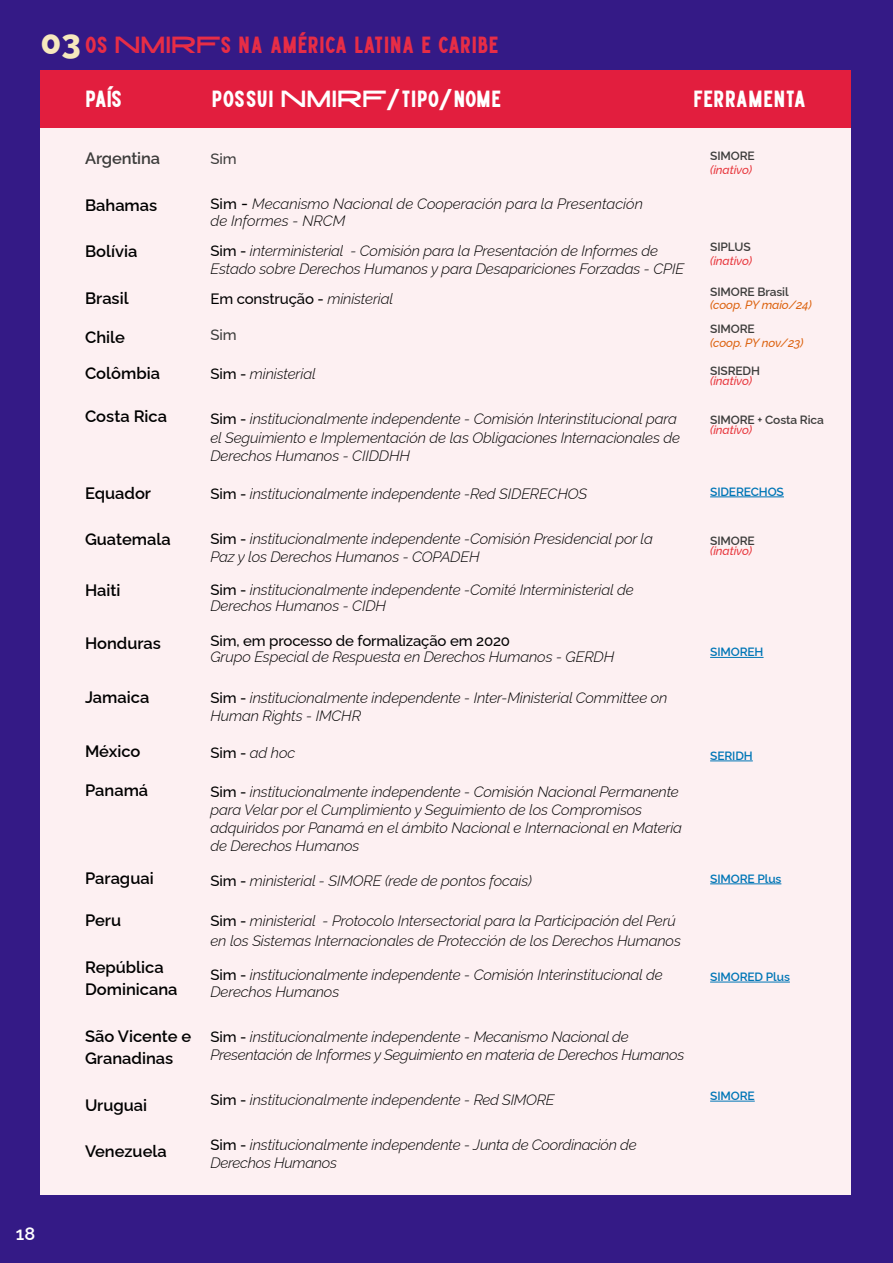
<style>
.page{position:relative;width:893px;height:1263px;background:#341a86}
.page>*{position:absolute;margin:0;border:0;box-sizing:border-box;transform-origin:0 0}
.t1{font:23.4px "High Cruiser";color:#fff}
.t2{font:23.4px "High Cruiser";color:#e72d46}
.t3{font:600 18px "Raleway";color:#fff}
.t4{font:600 16.5px/22.5px "Raleway";color:#000}
.t5{font:600 16.5px "Raleway";letter-spacing:-.01em;color:#3c3c3b}
.t6{font:italic 300 15px/18px "Raleway";letter-spacing:-.01em;color:#000}
.t7{font:500 15px "Raleway";letter-spacing:-.01em;color:#000}
.t8{font:500 15px "Raleway";letter-spacing:-.01em;color:#3c3c3b}
.t9{font:600 12px "Raleway";letter-spacing:-.01em;color:#3c3c3b}
.t10{font:600 12px "Raleway";letter-spacing:-.01em;color:#0076b6}
.t11{font:italic 500 12px "Raleway";letter-spacing:-.01em;color:#e8393f}
.t12{font:italic 500 12px "Raleway";letter-spacing:-.01em;color:#dc6310}
.s1{font-family:"Raleway";font-weight:800;font-size:34.05px;color:#f6e9be}
.s2{font-weight:500;font-style:normal}
.s3{font-weight:500;font-style:normal;font-size:16.5px}
.s4{font-weight:300;font-style:italic}
</style>
<div class="page">
<div style="left:40px;top:70px;width:810px;height:58px;background:#e21e3e"></div>
<div style="left:40px;top:128px;width:810px;height:1067px;background:#fdf0f2"></div>
<hr style="left:710px;top:497px;width:74px;height:1px;background:#0076b6">
<hr style="left:710px;top:657px;width:54px;height:1px;background:#0076b6">
<hr style="left:710px;top:1101px;width:45px;height:1px;background:#0076b6">
<hr style="left:710px;top:761px;width:43px;height:1px;background:#0076b6">
<hr style="left:710px;top:883px;width:71px;height:1px;background:#0076b6">
<hr style="left:710px;top:982px;width:80px;height:1px;background:#0076b6">
<h1 class="t2" style="left:40px;top:31px;width:460px"><span class="s1">03</span> OS NMIRFS NA AMÉRICA LATINA E CARIBE</h1>
<h1 class="t1" style="left:85px;top:84px;width:39px">PAÍS</h1>
<h1 class="t1" style="left:212px;top:84px;width:291px">POSSUI NMIRF/TIPO/NOME</h1>
<h1 class="t1" style="left:693px;top:84px;width:115px">FERRAMENTA</h1>
<p class="t3" style="left:16px;top:1219px;width:21px">18</p>
<p class="t5" style="left:85px;top:145px;width:77px">Argentina</p>
<p class="t4" style="left:85px;top:192px;width:74px">Bahamas</p>
<p class="t4" style="left:85px;top:238px;width:54px">Bolívia</p>
<p class="t4" style="left:85px;top:285px;width:45px">Brasil</p>
<p class="t4" style="left:85px;top:317px;width:77px;line-height:36px">Chile<br>Colômbia</p>
<p class="t4" style="left:85px;top:403px;width:84px">Costa Rica</p>
<p class="t4" style="left:85px;top:480px;width:68px">Equador</p>
<p class="t4" style="left:85px;top:526px;width:87px">Guatemala</p>
<p class="t4" style="left:85px;top:577px;width:37px">Haiti</p>
<p class="t4" style="left:85px;top:630px;width:78px">Honduras</p>
<p class="t4" style="left:85px;top:684px;width:66px">Jamaica</p>
<p class="t4" style="left:85px;top:738px;width:57px">México</p>
<p class="t4" style="left:85px;top:777px;width:65px">Panamá</p>
<p class="t4" style="left:85px;top:865px;width:70px">Paraguai</p>
<p class="t4" style="left:85px;top:907px;width:38px">Peru</p>
<p class="t4" style="left:85px;top:954px;width:94px">República<br>Dominicana</p>
<p class="t4" style="left:85px;top:1023px;width:108px">São Vicente e<br>Granadinas</p>
<p class="t4" style="left:85px;top:1092px;width:64px">Uruguai</p>
<p class="t4" style="left:85px;top:1138px;width:83px">Venezuela</p>
<p class="t8" style="left:210px;top:147px;width:28px">Sim</p>
<p class="t6" style="left:210px;top:194px;width:434px;line-height:16.5px"><span class="s2">Sim</span> <span class="s3">-</span> Mecanismo Nacional de Cooperación para la Presentación de Informes - NRCM</p>
<p class="t6" style="left:210px;top:240px;width:475px"><span class="s2">Sim -</span> interministerial - Comisión para la Presentación de Informes de<br>Estado sobre Derechos Humanos y para Desapariciones Forzadas - CPIE</p>
<p class="t7" style="left:210px;top:287px;width:184px">Em construção - <span class="s4">ministerial</span></p>
<p class="t8" style="left:210px;top:323px;width:28px">Sim</p>
<p class="t6" style="left:210px;top:363px;width:107px"><span class="s2">Sim -</span> ministerial</p>
<p class="t6" style="left:210px;top:407px;width:471px;line-height:19.5px"><span class="s2">Sim -</span> institucionalmente independente - Comisión Interinstitucional para el Seguimiento e Implementación de las Obligaciones Internacionales de</p>
<p class="t6" style="left:210px;top:445px;width:201px">Derechos Humanos - CIIDDHH</p>
<p class="t6" style="left:210px;top:483px;width:378px"><span class="s2">Sim -</span> institucionalmente independente -Red SIDERECHOS</p>
<p class="t6" style="left:210px;top:528px;width:444px"><span class="s2">Sim -</span> institucionalmente independente -Comisión Presidencial por la<br>Paz y los Derechos Humanos - COPADEH</p>
<p class="t6" style="left:210px;top:580px;width:425px;line-height:16.5px"><span class="s2">Sim -</span> institucionalmente independente -Comité Interministerial de<br>Derechos Humanos - CIDH</p>
<p class="t7" style="left:210px;top:629px;width:301px">Sim, em processo de formalização em 2020</p>
<p class="t6" style="left:210px;top:646px;width:405px">Grupo Especial de Respuesta en Derechos Humanos - GERDH</p>
<p class="t6" style="left:210px;top:687px;width:458px"><span class="s2">Sim -</span> institucionalmente independente - Inter-Ministerial Committee on<br>Human Rights - IMCHR</p>
<p class="t6" style="left:210px;top:742px;width:86px"><span class="s2">Sim -</span> ad hoc</p>
<p class="t6" style="left:210px;top:781px;width:473px"><span class="s2">Sim -</span> institucionalmente independente - Comisión Nacional Permanente para Velar por el Cumplimiento y Seguimiento de los Compromisos adquiridos por Panamá en el ámbito Nacional e Internacional en Materia de Derechos Humanos</p>
<p class="t6" style="left:210px;top:870px;width:323px"><span class="s2">Sim -</span> ministerial - SIMORE (rede de pontos focais)</p>
<p class="t6" style="left:210px;top:910px;width:472px;line-height:19.5px"><span class="s2">Sim -</span> ministerial - Protocolo Intersectorial para la Participación del Perú en los Sistemas Internacionales de Protección de los Derechos Humanos</p>
<p class="t6" style="left:210px;top:965px;width:454px;line-height:16.5px"><span class="s2">Sim -</span> institucionalmente independente - Comisión Interinstitucional de<br>Derechos Humanos</p>
<p class="t6" style="left:210px;top:1026px;width:475px"><span class="s2">Sim -</span> institucionalmente independente - Mecanismo Nacional de<br>Presentación de Informes y Seguimiento en materia de Derechos Humanos</p>
<p class="t6" style="left:210px;top:1089px;width:346px"><span class="s2">Sim -</span> institucionalmente independente - Red SIMORE</p>
<p class="t6" style="left:210px;top:1134px;width:428px"><span class="s2">Sim -</span> institucionalmente independente - Junta de Coordinación de<br>Derechos Humanos</p>
<p class="t9" style="left:710px;top:146px;width:46px">SIMORE</p>
<p class="t11" style="left:710px;top:160px;width:43px">(inativo)</p>
<p class="t9" style="left:710px;top:237px;width:42px">SIPLUS</p>
<p class="t11" style="left:710px;top:251px;width:43px">(inativo)</p>
<p class="t9" style="left:710px;top:282px;width:80px">SIMORE Brasil</p>
<p class="t12" style="left:710px;top:296px;width:103px">(coop. PY maio/24)</p>
<p class="t9" style="left:710px;top:319px;width:46px">SIMORE</p>
<p class="t12" style="left:710px;top:333px;width:95px">(coop. PY nov/23)</p>
<p class="t9" style="left:710px;top:361px;width:51px">SISREDH</p>
<p class="t11" style="left:710px;top:371px;width:43px">(inativo)</p>
<p class="t9" style="left:710px;top:410px;width:115px">SIMORE + Costa Rica</p>
<p class="t11" style="left:710px;top:420px;width:43px">(inativo)</p>
<p class="t10" style="left:710px;top:482px;width:75px">SIDERECHOS</p>
<p class="t9" style="left:710px;top:531px;width:46px">SIMORE</p>
<p class="t11" style="left:710px;top:542px;width:43px">(inativo)</p>
<p class="t10" style="left:710px;top:642px;width:55px">SIMOREH</p>
<p class="t10" style="left:710px;top:746px;width:44px">SERIDH</p>
<p class="t10" style="left:710px;top:869px;width:73px">SIMORE Plus</p>
<p class="t10" style="left:710px;top:967px;width:81px">SIMORED Plus</p>
<p class="t10" style="left:710px;top:1086px;width:46px">SIMORE</p>
</div>
